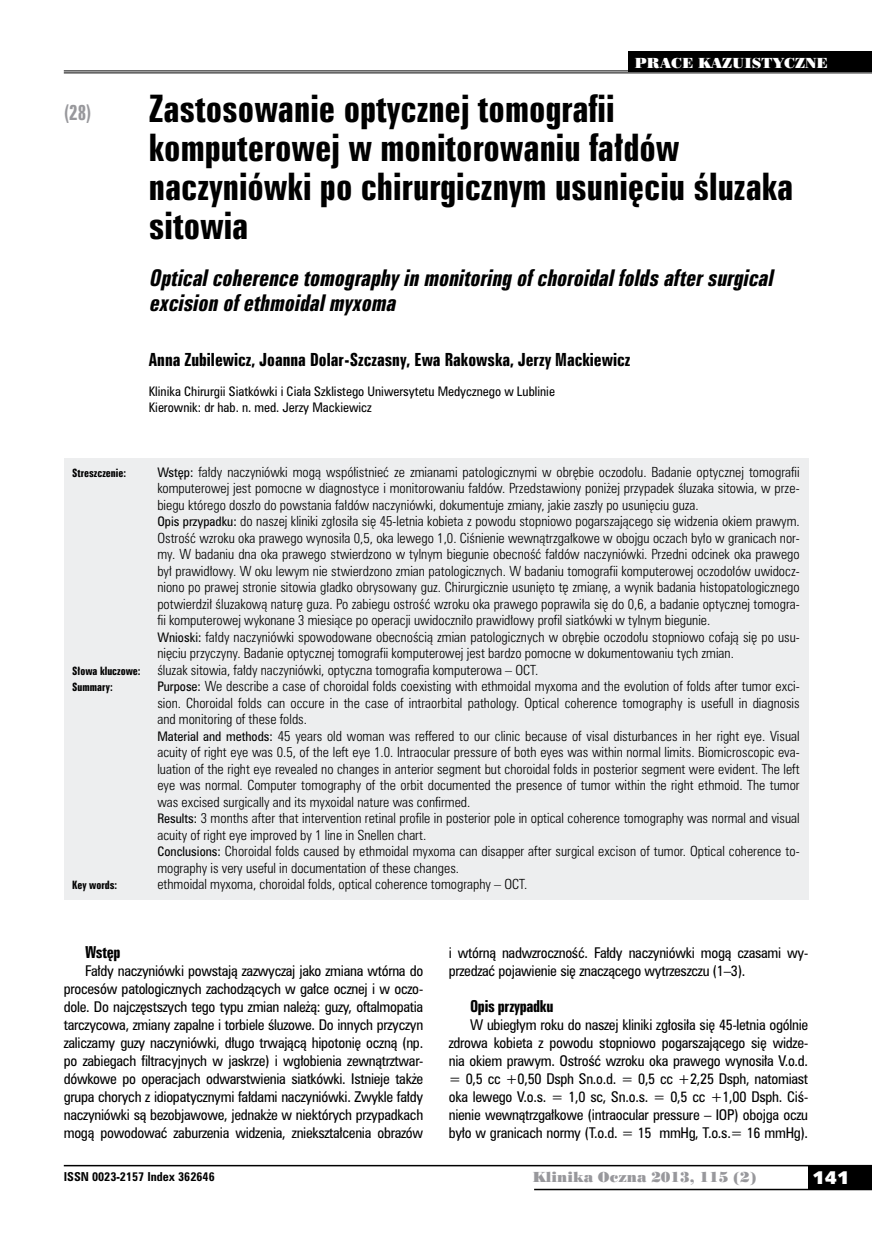
<style>
.page{position:relative;width:872px;height:1234px;background:#fff}
.page>*{position:absolute;margin:0;border:0;box-sizing:border-box;transform-origin:0 0}
.t1{font:34.5px/39px "Zurich Bd X Cn PL";color:#000}
.t2{font:italic 21px/25.5px "Zurich Bd X Cn PL";color:#000}
.t3{font:19.5px "Zurich Bd X Cn PL";color:#98989c;scale:.9 1}
.t4{font:18px "Humanst 531 U Blk PL";color:#fff}
.t5{font:16.5px "Zurich Bd X Cn PL";color:#000}
.t6{font:15px "Zurich Bd X Cn PL";letter-spacing:-.02em;color:#000}
.t7{font:13.5px/18px "Zurich Cn PL";letter-spacing:-.02em;color:#000;text-align:justify}
.t8{font:13.5px "Poster Bodoni PL";color:#98989c}
.t9{font:13.5px "Poster Bodoni PL";color:#fff}
.t10{font:12.75px/16.5px "Zurich Lt Cn PL";color:#000}
.t11{font:12px/16.5px "Zurich Cn PL";color:#000}
.t12{font:700 11.25px "Zurich Cn PL";color:#000}
.t13{font:10.5px "Zurich Bd X Cn PL";color:#000}
.s1{font-family:"Zurich Cn PL";font-size:12px}
</style>
<div class="page">
<div style="left:808px;top:1165px;width:64px;height:24px;background:#000"></div>
<hr style="left:64px;top:1164px;width:808px;height:2px;background:#000">
<hr style="left:534px;top:1188px;width:338px;height:1px;background:#000">
<div style="left:64px;top:457px;width:744px;height:442px;background:#edeeef"></div>
<hr style="left:64px;top:70px;width:808px;height:1px;background:#000">
<hr style="left:64px;top:72px;width:808px;height:1px;background:#000">
<div style="left:628px;top:51px;width:244px;height:21px;background:#000"></div>
<h3 class="t3" style="left:64px;top:100px;width:32px">(28)</h3>
<p class="t9" style="left:635px;top:54px;width:195px">PRACE KAZUISTYCZNE</p>
<h1 class="t1" style="left:149px;top:89px;width:646px">Zastosowanie optycznej tomografii komputerowej w monitorowaniu fałdów naczyniówki po chirurgicznym usunięciu śluzaka sitowia</h1>
<h2 class="t2" style="left:149px;top:265px;width:630px">Opticalcoherence tomographyin monitoringofchoroidalfoldsaftersurgical excision ofethmoidalmyxoma</h2>
<p class="t5" style="left:149px;top:349px;width:483px">Anna Zubilewicz, Joanna Dolar-Szczasny, Ewa Rakowska, Jerzy Mackiewicz</p>
<p class="t11" style="left:149px;top:382px;width:407px">Klinika Chirurgii Siatkówki i Ciała Szklistego Uniwersytetu Medycznego w Lublinie<br>Kierownik: dr hab. n. med. Jerzy Mackiewicz</p>
<p class="t13" style="left:72px;top:465px;width:55px">Streszczenie:</p>
<p class="t10" style="left:157px;top:463px;width:644px"><span class="s1">Wstęp:</span> fałdy naczyniówki mogą współistnieć ze zmianami patologicznymi w obrębie oczodołu. Badanie optycznej tomografii komputerowej jest pomocne w diagnostyce i monitorowaniu fałdów. Przedstawiony poniżej przypadek śluzaka sitowia, w prze&shy;biegu którego doszło do powstania fałdów naczyniówki, dokumentuje zmiany, jakie zaszły po usunięciu guza.<br><span class="s1">Opis przypadku:</span> do naszej kliniki zgłosiła się 45-letnia kobieta z powodu stopniowo pogarszającego się widzenia okiem prawym.<br>Ostrość wzroku oka prawego wynosiła 0,5, oka lewego 1,0. Ciśnienie wewnątrzgałkowe w obojgu oczach było w granicach nor&shy;my. W badaniu dna oka prawego stwierdzono w tylnym biegunie obecność fałdów naczyniówki. Przedni odcinek oka prawego był prawidłowy. W oku lewym nie stwierdzono zmian patologicznych. W badaniu tomografii komputerowej oczodołów uwidocz&shy;niono po prawej stronie sitowia gładko obrysowany guz. Chirurgicznie usunięto tę zmianę, a wynik badania histopatologicznego potwierdził śluzakową naturę guza. Po zabiegu ostrość wzroku oka prawego poprawiła się do 0,6, a badanie optycznej tomogra&shy;fii komputerowej wykonane 3 miesiące po operacji uwidoczniło prawidłowy profil siatkówki w tylnym biegunie.<br><span class="s1">Wnioski:</span> fałdy naczyniówki spowodowane obecnością zmian patologicznych w obrębie oczodołu stopniowo cofają się po usu&shy;nięciu przyczyny. Badanie optycznej tomografii komputerowej jest bardzo pomocne w dokumentowaniu tych zmian.</p>
<p class="t13" style="left:72px;top:663px;width:70px">Słowa kluczowe:</p>
<p class="t10" style="left:157px;top:661px;width:382px">śluzak sitowia, fałdy naczyniówki, optyczna tomografia komputerowa – OCT.</p>
<p class="t13" style="left:72px;top:680px;width:42px">Summary:</p>
<p class="t10" style="left:157px;top:677px;width:644px"><span class="s1">Purpose:</span> We describe a case of choroidal folds coexisting with ethmoidal myxoma and the evolution of folds after tumor exci&shy;sion. Choroidal folds can occure in the case of intraorbital pathology. Optical coherence tomography is usefull in diagnosis and monitoring of these folds.<br><span class="s1">Material and methods:</span> 45 years old woman was reffered to our clinic because of visal disturbances in her right eye. Visual acuity of right eye was 0.5, of the left eye 1.0. Intraocular pressure of both eyes was within normal limits. Biomicroscopic eva&shy;luation of the right eye revealed no changes in anterior segment but choroidal folds in posterior segment were evident. The left eye was normal. Computer tomography of the orbit documented the presence of tumor within the right ethmoid. The tumor was excised surgically and its myxoidal nature was confirmed.<br><span class="s1">Results:</span> 3 months after that intervention retinal profile in posterior pole in optical coherence tomography was normal and visual acuity of right eye improved by 1 line in Snellen chart.<br><span class="s1">Conclusions:</span> Choroidal folds caused by ethmoidal myxoma can disapper after surgical excison of tumor. Optical coherence to&shy;mography is very useful in documentation of these changes.</p>
<p class="t13" style="left:72px;top:878px;width:46px">Key words:</p>
<p class="t10" style="left:157px;top:875px;width:371px">ethmoidal myxoma, choroidal folds, optical coherence tomography – OCT.</p>
<p class="t6" style="left:85px;top:942px;width:37px">Wstęp</p>
<p class="t7" style="left:64px;top:961px;width:361px;text-indent:21px">Fałdy naczyniówki powstają zazwyczaj jako zmiana wtórna do procesów patologicznych zachodzących w gałce ocznej i w oczo&shy;dole. Do najczęstszych tego typu zmian należą: guzy, oftalmopatia tarczycowa, zmiany zapalne i torbiele śluzowe. Do innych przyczyn zaliczamy guzy naczyniówki, długo trwającą hipotonię oczną (np. po zabiegach filtracyjnych w jaskrze) i wgłobienia zewnątrztwar&shy;dówkowe po operacjach odwarstwienia siatkówki. Istnieje także grupa chorych z idiopatycznymi fałdami naczyniówki. Zwykle fałdy naczyniówki są bezobjawowe, jednakże w niektórych przypadkach mogą powodować zaburzenia widzenia, zniekształcenia obrazów</p>
<p class="t7" style="left:449px;top:943px;width:361px">i wtórną nadwzroczność. Fałdy naczyniówki mogą czasami wy&shy;przedzać pojawienie się znaczącego wytrzeszczu (1–3).</p>
<p class="t6" style="left:470px;top:996px;width:85px">Opis przypadku</p>
<p class="t7" style="left:449px;top:1015px;width:361px;text-indent:21px">W ubiegłym roku do naszej kliniki zgłosiła się 45-letnia ogólnie zdrowa kobieta z powodu stopniowo pogarszającego się widze&shy;nia okiem prawym. Ostrość wzroku oka prawego wynosiła V.o.d. = 0,5 cc +0,50 Dsph Sn.o.d. = 0,5 cc +2,25 Dsph, natomiast oka lewego V.o.s. = 1,0 sc, Sn.o.s. = 0,5 cc +1,00 Dsph. Ciś&shy;nienie wewnątrzgałkowe (intraocular pressure – IOP) obojga oczu było w granicach normy (T.o.d. = 15 mmHg, T.o.s.= 16 mmHg).</p>
<p class="t12" style="left:64px;top:1168px;width:152px">ISSN 0023-2157 Index 362646</p>
<p class="t8" style="left:532px;top:1168px;width:225px">Klinika Oczna 2013, 115 (2)</p>
<h3 class="t4" style="left:812px;top:1165px;width:38px">141</h3>
</div>
